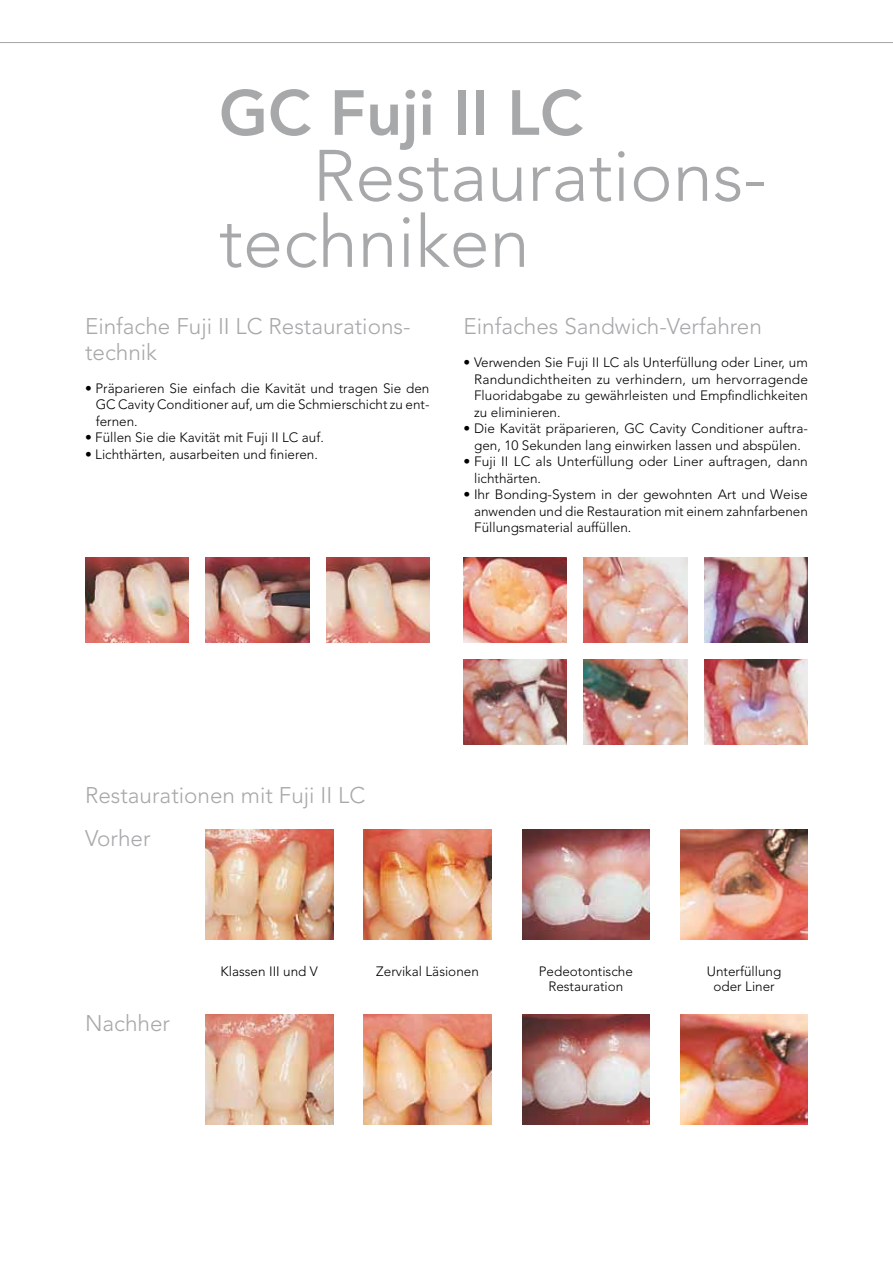
<style>
.page{position:relative;width:893px;height:1263px;background:#fff}
.page>*{position:absolute;margin:0;border:0;box-sizing:border-box;transform-origin:0 0}
.t1{font:300 72px/66px "Avenir LT Std";color:#a7a8aa}
.t2{font:800 63px "Avenir LT Std";color:#a7a8aa}
.t3{font:300 22.5px/25.5px "Avenir LT Std";color:#a7a8aa}
.t4{font:300 13.5px/16.5px "Avenir LT Std";color:#000;text-align:justify}
</style>
<div class="page">
<hr style="left:0;top:42px;width:893px;height:1px;background:#a7a8aa">
<img style="left:463px;top:557px;width:104px;height:85px">
<img style="left:463px;top:659px;width:104px;height:85px">
<img style="left:584px;top:557px;width:103px;height:85px">
<img style="left:584px;top:659px;width:103px;height:85px">
<img style="left:704px;top:558px;width:104px;height:84px">
<img style="left:704px;top:659px;width:104px;height:85px">
<img style="left:85px;top:557px;width:104px;height:85px">
<img style="left:206px;top:557px;width:103px;height:85px">
<img style="left:326px;top:557px;width:103px;height:85px">
<img style="left:522px;top:829px;width:128px;height:111px">
<img style="left:680px;top:829px;width:128px;height:111px">
<img style="left:522px;top:1014px;width:128px;height:111px">
<img style="left:680px;top:1014px;width:128px;height:111px">
<img style="left:206px;top:829px;width:127px;height:111px">
<img style="left:364px;top:829px;width:127px;height:111px">
<img style="left:206px;top:1014px;width:127px;height:111px">
<img style="left:364px;top:1014px;width:127px;height:111px">
<h2 class="t2" style="left:219px;top:76px;width:366px">GC Fuji II LC</h2>
<h1 class="t1" style="left:219px;top:143px;width:550px;text-indent:94px">Restaurations&shy;techniken</h1>
<h3 class="t3" style="left:85px;top:314px;width:327px">Einfache Fuji II LC Restaurations&shy;technik</h3>
<p class="t4" style="left:96px;top:380px;width:335px;text-indent:-11px">• Präparieren Sie einfach die Kavität und tragen Sie den GC Cavity Conditioner auf, um die Schmierschicht zu ent&shy;fernen.</p>
<p class="t4" style="left:85px;top:429px;width:240px">• Füllen Sie die Kavität mit Fuji II LC auf.</p>
<p class="t4" style="left:85px;top:446px;width:234px">• Lichthärten, ausarbeiten und finieren.</p>
<h3 class="t3" style="left:463px;top:314px;width:300px">Einfaches Sandwich-Verfahren</h3>
<p class="t4" style="left:474px;top:354px;width:335px;text-indent:-11px">• Verwenden Sie Fuji II LC als Unterfüllung oder Liner, um Randundichtheiten zu verhindern, um hervorragende Fluoridabgabe zu gewährleisten und Empfindlichkeiten zu eliminieren.</p>
<p class="t4" style="left:463px;top:420px;width:346px;text-align:center">• Die Kavität präparieren, GC Cavity Conditioner auftra&shy;gen, 10 Sekunden lang einwirken lassen und abspülen.</p>
<p class="t4" style="left:474px;top:453px;width:335px;text-indent:-11px">• Fuji II LC als Unterfüllung oder Liner auftragen, dann lichthärten.</p>
<p class="t4" style="left:474px;top:486px;width:335px;text-indent:-11px">• Ihr Bonding-System in der gewohnten Art und Weise anwenden und die Restauration mit einem zahnfarbenen Füllungsmaterial auffüllen.</p>
<h3 class="t3" style="left:85px;top:773px;width:282px;line-height:43.3px">Restaurationen mit Fuji II LC<br>Vorher</h3>
<h3 class="t3" style="left:85px;top:1011px;width:87px">Nachher</h3>
<p class="t4" style="left:221px;top:963px;width:99px">Klassen III und V</p>
<p class="t4" style="left:376px;top:963px;width:104px">Zervikal Läsionen</p>
<p class="t4" style="left:539px;top:963px;width:96px;line-height:15px;text-align:center">Pedeotontische<br>Restauration</p>
<p class="t4" style="left:707px;top:963px;width:76px;line-height:15px;text-align:center">Unterfüllung oder Liner</p>
</div>
